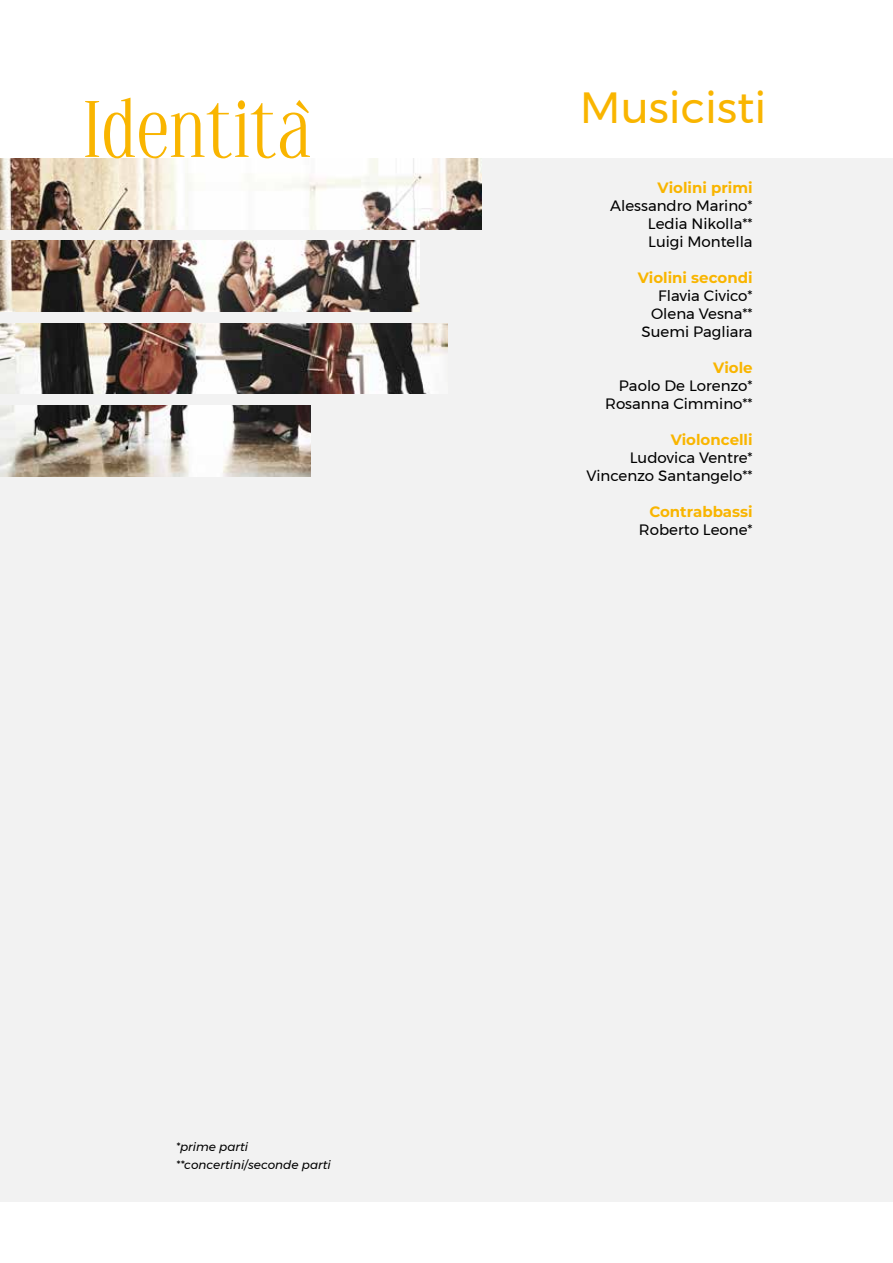
<style>
.page{position:relative;width:893px;height:1263px;background:#fff}
.page>*{position:absolute;margin:0;border:0;box-sizing:border-box;transform-origin:0 0}
.t1{font:43.5px "Montserrat";color:#f9b500}
.t2{font:15px/18px "Montserrat";color:#000;text-align:right}
.t3{font:700 15px "Montserrat";color:#f9b500}
.t4{font:italic 12px/18px "Montserrat";color:#000}
</style>
<div class="page">
<div style="left:0;top:158px;width:893px;height:1044px;background:#f2f2f2"></div>
<img style="left:0;top:158px;width:482px;height:71px">
<img style="left:0;top:241px;width:420px;height:71px">
<img style="left:0;top:323px;width:448px;height:71px">
<img style="left:0;top:406px;width:311px;height:70px">
<svg style="left:85px;top:98px;width:225px;height:60px"></svg>
<p class="t4" style="left:176px;top:1138px;width:157px">*prime parti **concertini/seconde parti</p>
<h1 class="t1" style="left:580px;top:74px;width:188px">Musicisti</h1>
<p class="t3" style="left:657px;top:177px;width:97px">Violini primi</p>
<p class="t2" style="left:648px;top:197px;width:106px;text-align:justify;text-indent:-38px">Alessandro Marino* Ledia Nikolla** Luigi Montella</p>
<p class="t3" style="left:638px;top:267px;width:116px">Violini secondi</p>
<p class="t2" style="left:642px;top:287px;width:113px">Flavia Civico*<br>Olena Vesna**<br>Suemi Pagliara</p>
<p class="t3" style="left:713px;top:357px;width:41px">Viole</p>
<p class="t2" style="left:605px;top:377px;width:149px">Paolo De Lorenzo*<br>Rosanna Cimmino**</p>
<p class="t3" style="left:671px;top:429px;width:84px">Violoncelli</p>
<p class="t2" style="left:586px;top:449px;width:168px">Ludovica Ventre*<br>Vincenzo Santangelo**</p>
<p class="t3" style="left:649px;top:501px;width:105px">Contrabbassi</p>
<p class="t2" style="left:639px;top:521px;width:115px">Roberto Leone*</p>
</div>
